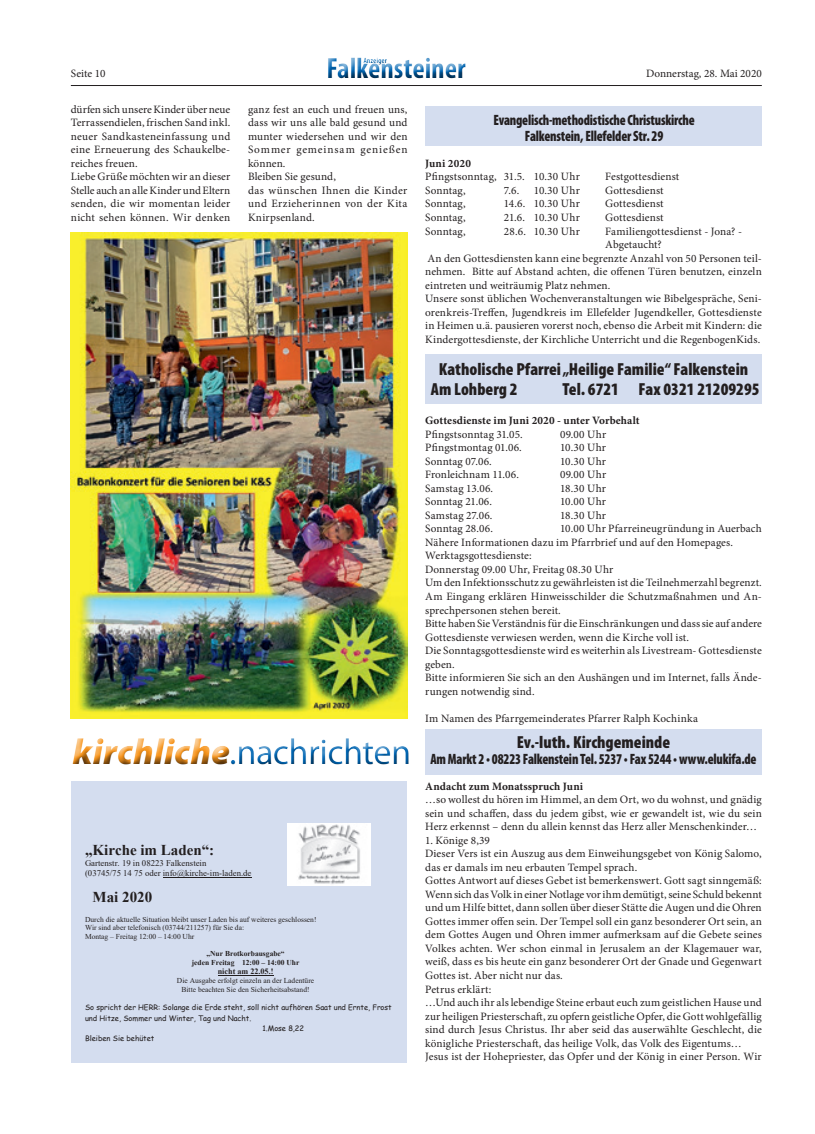
<style>
.page{position:relative;width:815px;height:1134px;background:#fff}
.page>*{position:absolute;margin:0;border:0;box-sizing:border-box;transform-origin:0 0}
.t1{font:36.25px "Myriad Pro";letter-spacing:-.015em;color:#0166b3}
.t2{font:700 condensed 29.38px "Myriad Pro";color:#0166b3}
.t3{font:900 condensed 17.5px/20px "Myriad Pro";color:#231f20}
.t4{font:900 condensed 15px/16.2px "Myriad Pro";letter-spacing:-.015em;color:#231f20;text-align:center;scale:.9 1}
.t5{font:700 15px "Times New Roman";color:#231f20}
.t6{font:11.25px/13.5px "Minion Pro";letter-spacing:.01em;color:#231f20}
.t7{font:700 11.25px "Minion Pro";letter-spacing:.01em;color:#231f20}
.t8{font:8.75px/10.1px "Times New Roman";color:#231f20}
.t9{font:700 8.12px "Times New Roman";color:#231f20}
.t10{font:700 condensed 7.75px "Myriad Pro";color:#0166b3}
.t11{font:7.5px/8.6px "Times New Roman";color:#231f20}
.t12{font:7.5px "Comic Sans MS";color:#231f20}
.t13{font:700 7.5px/8.6px "Times New Roman";color:#231f20;text-align:center}
.s1{font-weight:900;font-style:italic;color:#f7951d}
</style>
<div class="page">
<hr style="left:71px;top:85px;width:691px;height:1px;background:#231f20">
<div style="left:317px;top:48px;width:161px;height:39px;background:#fff"></div>
<div style="left:321px;top:52px;width:154px;height:35px;background:#231f20;opacity:.75"></div>
<img style="left:71px;top:232px;width:336px;height:487px">
<div style="left:66px;top:732px;width:352px;height:41px;background:#231f20;opacity:.75"></div>
<div style="left:425px;top:106px;width:337px;height:40px;background:#d4ddef"></div>
<div style="left:71px;top:781px;width:335px;height:282px;background:#d4ddef"></div>
<img style="left:288px;top:823px;width:82px;height:62px">
<hr style="left:163px;top:877px;width:88px;height:1px;background:#231f20">
<hr style="left:218px;top:975px;width:55px;height:1px;background:#231f20">
<div style="left:425px;top:355px;width:337px;height:49px;background:#d4ddef"></div>
<div style="left:425px;top:729px;width:337px;height:45px;background:#d4ddef"></div>
<p class="t10" style="left:363px;top:56px;width:25px">Anzeiger</p>
<h2 class="t2" style="left:326px;top:50px;width:141px">Falkensteiner</h2>
<p class="t6" style="left:71px;top:67px;width:36px">Seite 10</p>
<p class="t6" style="left:646px;top:67px;width:117px">Donnerstag, 28. Mai 2020</p>
<p class="t6" style="left:71px;top:102px;width:161px">dürfen sich unsere Kinder über neue<br>Terrassendielen, frischen Sand inkl. neuer Sandkasteneinfassung und eine Erneuerung des Schaukelbe&shy;reiches freuen.<br>Liebe Grüße möchten wir an dieser<br>Stelle auch an alle Kinder und Eltern senden, die wir momentan leider nicht sehen können. Wir denken</p>
<p class="t6" style="left:248px;top:102px;width:161px">ganz fest an euch und freuen uns, dass wir uns alle bald gesund und munter wiedersehen und wir den<br>Sommer gemeinsam genießen können.<br>Bleiben Sie gesund,<br>das wünschen Ihnen die Kinder und Erzieherinnen von der Kita<br>Knirpsenland.</p>
<h1 class="t1" style="left:73px;top:729px;width:340px"><span class="s1">kirchliche</span>.nachrichten</h1>
<h3 class="t5" style="left:85px;top:839px;width:131px">„Kirche im Laden“:</h3>
<p class="t8" style="left:85px;top:858px;width:168px">Gartenstr. 19 in 08223 Falkenstein<br>(03745/75 14 75 oder info@kirche-im-laden.de</p>
<h3 class="t5" style="left:93px;top:886px;width:61px">Mai 2020</h3>
<p class="t11" style="left:85px;top:915px;width:233px">Durch die aktuelle Situation bleibt unser Laden bis auf weiteres geschlossen!<br>Wir sind aber telefonisch (03744/211257) für Sie da:<br>Montag – Freitag 12:00 – 14:00 Uhr</p>
<p class="t13" style="left:192px;top:949px;width:109px">„Nur Brotkorbausgabe“<br>jeden Freitag 12:00 – 14:00 Uhr</p>
<p class="t9" style="left:218px;top:965px;width:57px">nicht am 22.05.!</p>
<p class="t11" style="left:177px;top:976px;width:139px;text-align:center">Die Ausgabe erfolgt einzeln an der Ladentüre<br>Bitte beachten Sie den Sicherheitsabstand!</p>
<p class="t12" style="left:85px;top:1002px;width:308px">So spricht der HERR: Solange die Erde steht, soll nicht aufhören Saat und Ernte, Frost</p>
<p class="t12" style="left:85px;top:1012px;width:168px">und Hitze, Sommer und Winter, Tag und Nacht.</p>
<p class="t12" style="left:262px;top:1023px;width:43px">1.Mose 8,22</p>
<p class="t12" style="left:85px;top:1033px;width:71px">Bleiben Sie behütet</p>
<h3 class="t4" style="left:493px;top:111px;width:225px">Evangelisch-methodistische Christuskirche<br>Falkenstein, Ellefelder Str. 29</h3>
<p class="t7" style="left:425px;top:155px;width:47px">Juni 2020</p>
<p class="t6" style="left:425px;top:170px;width:156px">Pfingstsonntag, 31.5. 10.30 Uhr</p>
<p class="t6" style="left:605px;top:170px;width:76px">Festgottesdienst</p>
<p class="t6" style="left:425px;top:184px;width:42px">Sonntag,</p>
<p class="t6" style="left:504px;top:184px;width:17px">7.6.</p>
<p class="t6" style="left:534px;top:184px;width:47px">10.30 Uhr</p>
<p class="t6" style="left:605px;top:184px;width:60px">Gottesdienst</p>
<p class="t6" style="left:425px;top:197px;width:42px">Sonntag,</p>
<p class="t6" style="left:504px;top:197px;width:77px">14.6. 10.30 Uhr</p>
<p class="t6" style="left:605px;top:197px;width:60px">Gottesdienst</p>
<p class="t6" style="left:425px;top:211px;width:42px">Sonntag,</p>
<p class="t6" style="left:504px;top:211px;width:77px">21.6. 10.30 Uhr</p>
<p class="t6" style="left:605px;top:211px;width:60px">Gottesdienst</p>
<p class="t6" style="left:425px;top:224px;width:42px">Sonntag,</p>
<p class="t6" style="left:504px;top:224px;width:77px">28.6. 10.30 Uhr</p>
<p class="t6" style="left:605px;top:224px;width:138px">Familiengottesdienst - Jona? -</p>
<p class="t6" style="left:605px;top:238px;width:58px">Abgetaucht?</p>
<p class="t6" style="left:428px;top:251px;width:336px">An den Gottesdiensten kann eine begrenzte Anzahl von 50 Personen teil-</p>
<p class="t6" style="left:425px;top:265px;width:338px">nehmen. Bitte auf Abstand achten, die offenen Türen benutzen, einzeln</p>
<p class="t6" style="left:425px;top:278px;width:187px">eintreten und weiträumig Platz nehmen.</p>
<p class="t6" style="left:425px;top:292px;width:338px">Unsere sonst üblichen Wochenveranstaltungen wie Bibelgespräche, Seni-</p>
<p class="t6" style="left:425px;top:305px;width:338px">orenkreis-Treffen, Jugendkreis im Ellefelder Jugendkeller, Gottesdienste</p>
<p class="t6" style="left:425px;top:319px;width:338px">in Heimen u.ä. pausieren vorerst noch, ebenso die Arbeit mit Kindern: die</p>
<p class="t6" style="left:425px;top:332px;width:337px">Kindergottesdienste, der Kirchliche Unterricht und die RegenbogenKids.</p>
<h3 class="t3" style="left:431px;top:359px;width:319px;text-indent:8px">Katholische Pfarrei „Heilige Familie“ Falkenstein<br>Am Lohberg 2</h3>
<h3 class="t3" style="left:562px;top:379px;width:199px">Tel. 6721 Fax 0321 21209295</h3>
<p class="t7" style="left:425px;top:412px;width:216px">Gottesdienste im Juni 2020 - unter Vorbehalt</p>
<p class="t6" style="left:425px;top:427px;width:99px">Pfingstsonntag 31.05.</p>
<p class="t6" style="left:560px;top:427px;width:48px">09.00 Uhr</p>
<p class="t6" style="left:425px;top:441px;width:98px">Pfingstmontag 01.06.</p>
<p class="t6" style="left:560px;top:441px;width:47px">10.30 Uhr</p>
<p class="t6" style="left:425px;top:454px;width:68px">Sonntag 07.06.</p>
<p class="t6" style="left:560px;top:454px;width:47px">10.30 Uhr</p>
<p class="t6" style="left:425px;top:468px;width:95px">Fronleichnam 11.06.</p>
<p class="t6" style="left:560px;top:468px;width:48px">09.00 Uhr</p>
<p class="t6" style="left:425px;top:481px;width:69px">Samstag 13.06.</p>
<p class="t6" style="left:560px;top:481px;width:47px">18.30 Uhr</p>
<p class="t6" style="left:425px;top:495px;width:68px">Sonntag 21.06.</p>
<p class="t6" style="left:560px;top:495px;width:47px">10.00 Uhr</p>
<p class="t6" style="left:425px;top:508px;width:69px">Samstag 27.06.</p>
<p class="t6" style="left:560px;top:508px;width:47px">18.30 Uhr</p>
<p class="t6" style="left:425px;top:522px;width:69px">Sonntag 28.06.</p>
<p class="t6" style="left:425px;top:522px;width:338px;text-indent:135px">10.00 Uhr Pfarreineugründung in Auerbach Nähere Informationen dazu im Pfarrbrief und auf den Homepages.<br>Werktagsgottesdienste:<br>Donnerstag 09.00 Uhr, Freitag 08.30 Uhr<br>Um den Infektionsschutz zu gewährleisten ist die Teilnehmerzahl begrenzt.<br>Am Eingang erklären Hinweisschilder die Schutzmaßnahmen und An&shy;sprechpersonen stehen bereit.<br>Bitte haben Sie Verständnis für die Einschränkungen und dass sie auf andere Gottesdienste verwiesen werden, wenn die Kirche voll ist.<br>Die Sonntagsgottesdienste wird es weiterhin als Livestream- Gottesdienste geben.<br>Bitte informieren Sie sich an den Aushängen und im Internet, falls Ände&shy;rungen notwendig sind.</p>
<p class="t6" style="left:425px;top:711px;width:274px">Im Namen des Pfarrgemeinderates Pfarrer Ralph Kochinka</p>
<h3 class="t3" style="left:517px;top:732px;width:155px">Ev.-luth. Kirchgemeinde</h3>
<h3 class="t4" style="left:430px;top:751px;width:364px">Am Markt 2 • 08223 Falkenstein Tel. 5237 • Fax 5244 • www.elukifa.de</h3>
<p class="t7" style="left:425px;top:778px;width:160px">Andacht zum Monatsspruch Juni</p>
<p class="t6" style="left:425px;top:793px;width:338px;text-align:justify">…so wollest du hören im Himmel, an dem Ort, wo du wohnst, und gnädig sein und schaffen, dass du jedem gibst, wie er gewandelt ist, wie du sein Herz erkennst – denn du allein kennst das Herz aller Menschenkinder…</p>
<p class="t6" style="left:425px;top:833px;width:338px">1. Könige 8,39<br>Dieser Vers ist ein Auszug aus dem Einweihungsgebet von König Salomo, das er damals im neu erbauten Tempel sprach.<br>Gottes Antwort auf dieses Gebet ist bemerkenswert. Gott sagt sinngemäß:<br>Wenn sich das Volk in einer Notlage vor ihm demütigt, seine Schuld bekennt und um Hilfe bittet, dann sollen über dieser Stätte die Augen und die Ohren Gottes immer offen sein. Der Tempel soll ein ganz besonderer Ort sein, an dem Gottes Augen und Ohren immer aufmerksam auf die Gebete seines Volkes achten. Wer schon einmal in Jerusalem an der Klagemauer war, weiß, dass es bis heute ein ganz besonderer Ort der Gnade und Gegenwart Gottes ist. Aber nicht nur das.<br>Petrus erklärt:<br>…Und auch ihr als lebendige Steine erbaut euch zum geistlichen Hause und zur heiligen Priesterschaft, zu opfern geistliche Opfer, die Gott wohlgefällig sind durch Jesus Christus. Ihr aber seid das auserwählte Geschlecht, die königliche Priesterschaft, das heilige Volk, das Volk des Eigentums… Jesus ist der Hohepriester, das Opfer und der König in einer Person. Wir</p>
</div>
